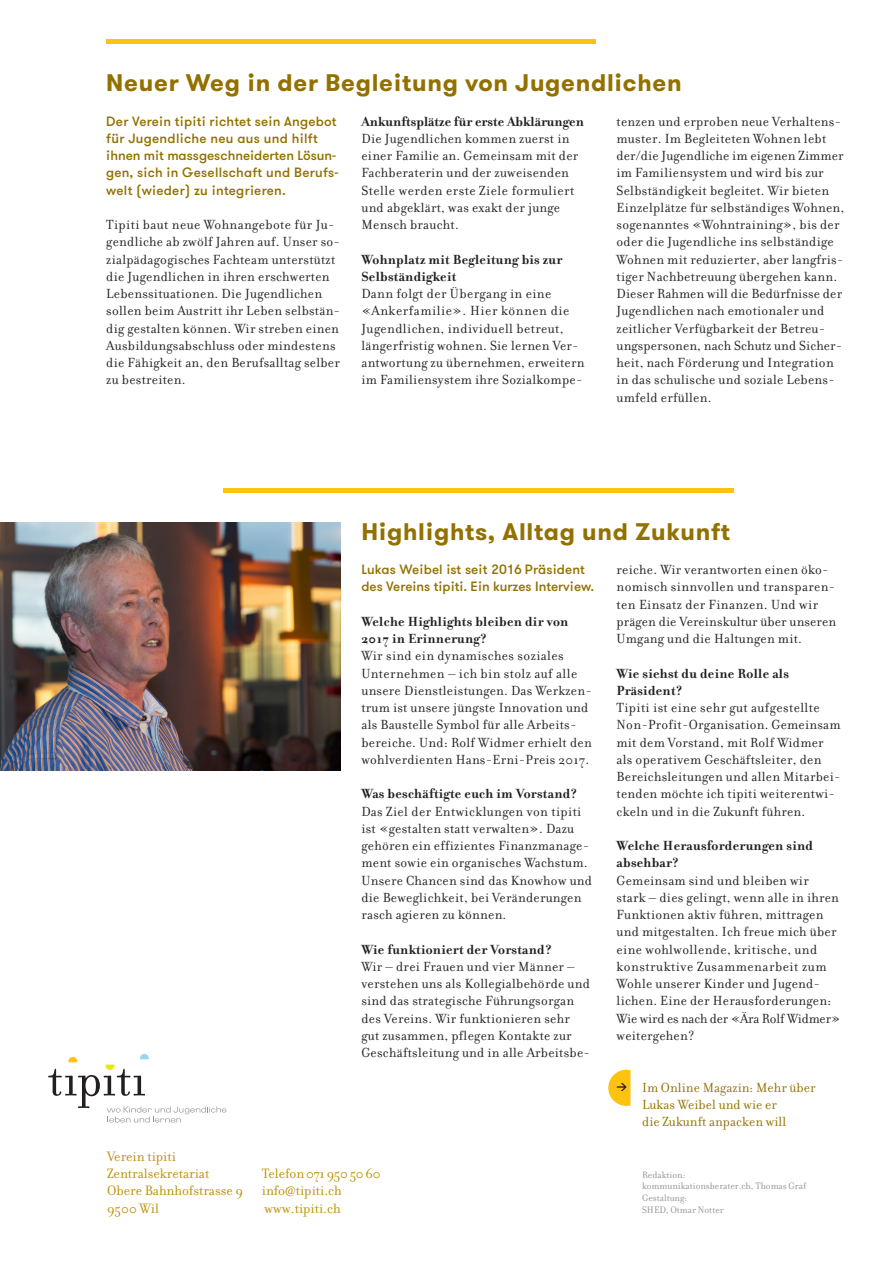
<style>
.page{position:relative;width:893px;height:1263px;background:#fff}
.page>*{position:absolute;margin:0;border:0;box-sizing:border-box;transform-origin:0 0}
.t1{font:700 24px "GT Walsheim";letter-spacing:.03em;color:#927100}
.t2{font:14.7px "Filosofia";color:#bb9006}
.t3{font:14.7px "Filosofia";letter-spacing:-.02em;color:#bb9006}
.t4{font:14.25px/17.2px "Filosofia";letter-spacing:.02em;color:#231f20}
.t5{font:700 14.25px/17.2px "Filosofia";letter-spacing:.02em;color:#231f20}
.t6{font:14.25px/17.2px "Filosofia";letter-spacing:.005em;color:#927100}
.t7{font:500 13.5px/17.2px "GT Walsheim";letter-spacing:.01em;color:#927100}
.t8{font:10.2px/11.6px "Filosofia";color:#939598}
.s1{font-family:"DINOT";font-weight:700;font-size:10.5px;color:#231f20}
</style>
<div class="page">
<svg style="left:608px;top:1070px;width:22px;height:36px"></svg>
<img style="left:0;top:522px;width:340px;height:248px">
<div style="left:106px;top:39px;width:489px;height:5px;background:#fec210"></div>
<hr style="left:223px;top:488px;width:510px;height:4px;background:#fec210">
<svg style="left:48px;top:1054px;width:178px;height:68px"></svg>
<p class="t1" style="left:106px;top:67px;width:577px">Neuer Weg in der Begleitung von Jugendlichen</p>
<p class="t7" style="left:106px;top:113px;width:234px">Der Verein tipiti richtet sein Angebot für Jugendliche neu aus und hilft ihnen mit massgeschneiderten Lösun&shy;gen, sich in Gesellschaft und Berufs&shy;welt (wieder) zu integrieren.</p>
<p class="t4" style="left:106px;top:216px;width:235px">Tipiti baut neue Wohnangebote für Ju&shy;gendliche ab zwölf Jahren auf. Unser so&shy;zialpädagogisches Fachteam unterstützt die Jugendlichen in ihren erschwerten Lebenssituationen. Die Jugendlichen sollen beim Austritt ihr Leben selbstän&shy;dig gestalten können. Wir streben einen Ausbildungsabschluss oder mindestens die Fähigkeit an, den Berufsalltag selber zu bestreiten.</p>
<p class="t5" style="left:361px;top:113px;width:224px">Ankunftsplätze für erste Abklärungen</p>
<p class="t4" style="left:361px;top:130px;width:218px">Die Jugendlichen kommen zuerst in einer Familie an. Gemeinsam mit der<br>Fachberaterin und der zuweisenden<br>Stelle werden erste Ziele formuliert und abgeklärt, was exakt der junge<br>Mensch braucht.</p>
<p class="t5" style="left:361px;top:251px;width:202px">Wohnplatz mit Begleitung bis zur<br>Selbständigkeit</p>
<p class="t4" style="left:361px;top:285px;width:224px">Dann folgt der Übergang in eine «Ankerfamilie». Hier können die Jugendlichen, individuell betreut, längerfristig wohnen. Sie lernen Ver&shy;antwortung zu übernehmen, erweitern im Familiensystem ihre Sozialkompe-</p>
<p class="t4" style="left:617px;top:113px;width:229px">tenzen und erproben neue Verhaltens&shy;muster. Im Begleiteten Wohnen lebt der/die Jugendliche im eigenen Zimmer im Familiensystem und wird bis zur Selbständigkeit begleitet. Wir bieten Einzelplätze für selbständiges Wohnen, sogenanntes «Wohntraining», bis der oder die Jugendliche ins selbständige Wohnen mit reduzierter, aber langfris&shy;tiger Nachbetreuung übergehen kann.<br>Dieser Rahmen will die Bedürfnisse der Jugendlichen nach emotionaler und zeitlicher Verfügbarkeit der Betreu&shy;ungspersonen, nach Schutz und Sicher&shy;heit, nach Förderung und Integration in das schulische und soziale Lebens&shy;umfeld erfüllen.</p>
<p class="t1" style="left:361px;top:516px;width:370px">Highlights, Alltag und Zukunft</p>
<p class="t7" style="left:361px;top:561px;width:234px">Lukas Weibel ist seit 2016 Präsident des Vereins tipiti. Ein kurzes Interview.</p>
<p class="t5" style="left:361px;top:613px;width:208px">Welche Highlights bleiben dir von<br>2017 in Erinnerung?</p>
<p class="t4" style="left:361px;top:647px;width:232px">Wir sind ein dynamisches soziales Unternehmen – ich bin stolz auf alle unsere Dienstleistungen. Das Werkzen&shy;trum ist unsere jüngste Innovation und als Baustelle Symbol für alle Arbeits&shy;bereiche. Und: Rolf Widmer erhielt den wohlverdienten Hans-Erni-Preis 2017.</p>
<p class="t5" style="left:361px;top:785px;width:217px">Was beschäftigte euch im Vorstand?</p>
<p class="t4" style="left:361px;top:803px;width:232px">Das Ziel der Entwicklungen von tipiti ist «gestalten statt verwalten». Dazu gehören ein effizientes Finanzmanage&shy;ment sowie ein organisches Wachstum.<br>Unsere Chancen sind das Knowhow und die Beweglichkeit, bei Veränderungen rasch agieren zu können.</p>
<p class="t5" style="left:361px;top:941px;width:192px">Wie funktioniert der Vorstand?</p>
<p class="t4" style="left:361px;top:958px;width:230px">Wir – drei Frauen und vier Männer – verstehen uns als Kollegialbehörde und sind das strategische Führungsorgan des Vereins. Wir funktionieren sehr gut zusammen, pflegen Kontakte zur Geschäftsleitung und in alle Arbeitsbe-</p>
<p class="t4" style="left:617px;top:561px;width:221px">reiche. Wir verantworten einen öko&shy;nomisch sinnvollen und transparen&shy;ten Einsatz der Finanzen. Und wir prägen die Vereinskultur über unseren Umgang und die Haltungen mit.</p>
<p class="t5" style="left:617px;top:665px;width:174px">Wie siehst du deine Rolle als<br>Präsident?</p>
<p class="t4" style="left:617px;top:699px;width:225px">Tipiti ist eine sehr gut aufgestellte Non-Profit-Organisation. Gemeinsam mit dem Vorstand, mit Rolf Widmer als operativem Geschäftsleiter, den Bereichsleitungen und allen Mitarbei&shy;tenden möchte ich tipiti weiterentwi&shy;ckeln und in die Zukunft führen.</p>
<p class="t5" style="left:617px;top:837px;width:198px">Welche Herausforderungen sind absehbar?</p>
<p class="t4" style="left:617px;top:872px;width:225px">Gemeinsam sind und bleiben wir stark – dies gelingt, wenn alle in ihren Funktionen aktiv führen, mittragen und mitgestalten. Ich freue mich über eine wohlwollende, kritische, und konstruktive Zusammenarbeit zum Wohle unserer Kinder und Jugend&shy;lichen. Eine der Herausforderungen:<br>Wie wird es nach der «Ära Rolf Widmer» weitergehen?</p>
<p class="t6" style="left:642px;top:1079px;width:175px;text-indent:-26px"><span class="s1">→</span> Im Online Magazin: Mehr über<br>Lukas Weibel und wie er<br>die Zukunft anpacken will</p>
<p class="t2" style="left:107px;top:1148px;width:70px">Verein tipiti</p>
<p class="t2" style="left:107px;top:1165px;width:104px">Zentralsekretariat</p>
<p class="t2" style="left:107px;top:1182px;width:138px">Obere Bahnhofstrasse 9</p>
<p class="t2" style="left:107px;top:1200px;width:53px">9500 Wil</p>
<p class="t3" style="left:262px;top:1165px;width:120px">Telefon 071 950 50 60</p>
<p class="t2" style="left:262px;top:1182px;width:81px">info@tipiti.ch</p>
<p class="t2" style="left:265px;top:1200px;width:78px">www.tipiti.ch</p>
<p class="t8" style="left:642px;top:1169px;width:166px">Redaktion:<br>kommunikationsberater.ch, Thomas Graf<br>Gestaltung:</p>
<p class="t8" style="left:642px;top:1204px;width:83px">SHED, Otmar Notter</p>
</div>
